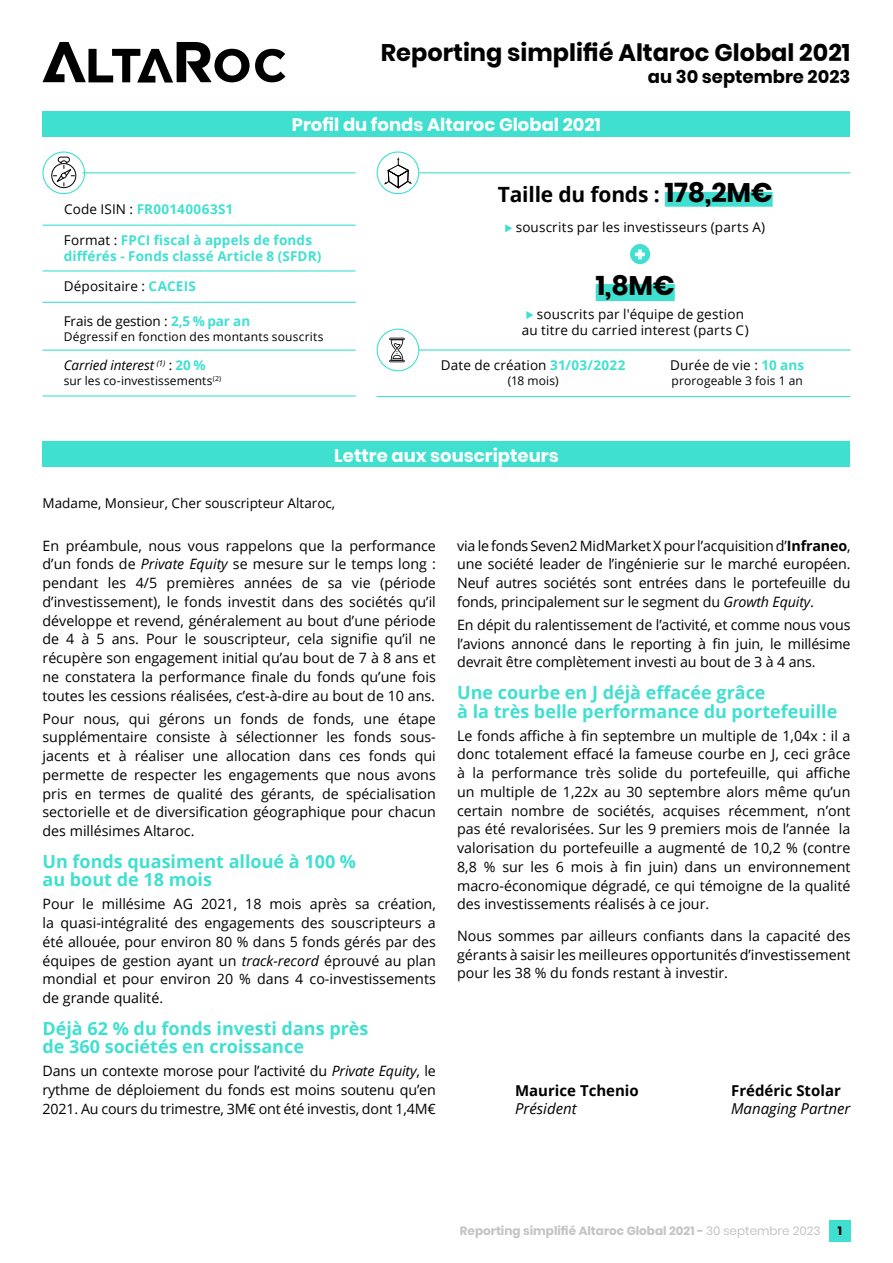
<style>
.page{position:relative;width:893px;height:1263px;background:#fff}
.page>*{position:absolute;margin:0;border:0;box-sizing:border-box;transform-origin:0 0}
.t1{font:700 27px "Poppins";color:#000}
.t2{font:700 24px "Poppins";color:#000}
.t3{font:700 21px "Open Sans";letter-spacing:-.01em;color:#000}
.t4{font:800 19.2px "Poppins";color:#fff}
.t5{font:700 18px/18.8px "Open Sans";color:#40e0d1}
.t6{font:700 18px "Poppins";color:#fff}
.t7{font:700 18px "Poppins";color:#000}
.t8{font:700 15px "Open Sans";color:#000}
.t9{font:italic 15px "Open Sans";color:#000}
.t10{font:14.25px/18.8px "Open Sans";color:#000;text-align:justify}
.t11{font:13.5px/16.2px "Open Sans";letter-spacing:.01em;color:#000}
.t12{font:700 13.5px/16.2px "Open Sans";letter-spacing:.015em;color:#40e0d1}
.t13{font:13.5px "Open Sans";letter-spacing:-.01em;color:#000}
.t14{font:italic 13.5px "Open Sans";letter-spacing:-.01em;color:#000}
.t15{font:12px "Open Sans";letter-spacing:.015em;color:#000}
.t16{font:700 12px "Poppins";color:#c5c3c4}
.t17{font:700 12px "Poppins";color:#000}
.s1{font-weight:400;color:#000}
.s2{font-family:"Poppins";font-size:27px}
.s3{font-weight:700;color:#40e0d1}
.s4{font-style:normal}
.s5{font-weight:700;font-style:normal;color:#40e0d1}
.s6{font-style:italic}
.s7{font-weight:700}
.s8{font-weight:400}
</style>
<div class="page">
<div style="left:829px;top:1220px;width:21px;height:22px;background:#40e0d1"></div>
<hr style="left:390px;top:349px;width:460px;height:2px;background:#40e0d1">
<div style="left:43px;top:111px;width:807px;height:26px;background:#40e0d1"></div>
<hr style="left:390px;top:172px;width:460px;height:1px;background:#40e0d1">
<hr style="left:377px;top:396px;width:473px;height:1px;background:#40e0d1">
<hr style="left:43px;top:395px;width:313px;height:1px;background:#40e0d1">
<hr style="left:43px;top:350px;width:313px;height:1px;background:#40e0d1">
<hr style="left:43px;top:302px;width:313px;height:1px;background:#40e0d1">
<hr style="left:43px;top:270px;width:313px;height:1px;background:#40e0d1">
<hr style="left:43px;top:225px;width:313px;height:1px;background:#40e0d1">
<hr style="left:82px;top:172px;width:274px;height:1px;background:#40e0d1">
<div style="left:665px;top:192px;width:108px;height:15px;background:#40e0d1"></div>
<div style="left:42px;top:151px;width:43px;height:43px;border:1px solid #40e0d1;border-radius:50%"></div>
<div style="left:58px;top:157px;width:12px;height:6px;border:1px solid #000;border-radius:3px"></div>
<div style="left:51px;top:163px;width:25px;height:25px;border:1px solid #000;border-radius:50%"></div>
<svg style="left:53px;top:160px;width:21px;height:26px"></svg>
<svg style="left:377px;top:152px;width:42px;height:42px"></svg>
<div style="left:377px;top:151px;width:42px;height:43px;border:1px solid #40e0d1;border-radius:50%"></div>
<svg style="left:384px;top:157px;width:28px;height:32px"></svg>
<svg style="left:43px;top:42px;width:242px;height:41px"></svg>
<svg style="left:505px;top:224px;width:7px;height:8px"></svg>
<svg style="left:526px;top:311px;width:7px;height:8px"></svg>
<div style="left:630px;top:244px;width:20px;height:20px;background:#40e0d1;border-radius:50%"></div>
<div style="left:596px;top:284px;width:79px;height:17px;background:#40e0d1"></div>
<div style="left:377px;top:329px;width:42px;height:42px;background:#fff;border-radius:50%"></div>
<div style="left:377px;top:329px;width:42px;height:42px;border:1px solid #40e0d1;border-radius:50%"></div>
<svg style="left:389px;top:338px;width:16px;height:24px"></svg>
<div style="left:43px;top:442px;width:807px;height:25px;background:#40e0d1"></div>
<h2 class="t2" style="left:381px;top:39px;width:471px">Reporting simplifié Altaroc Global 2021</h2>
<p class="t7" style="left:648px;top:66px;width:204px">au 30 septembre 2023</p>
<p class="t12" style="left:64px;top:201px;width:171px"><span class="s1">Code ISIN :</span> FR00140063S1</p>
<p class="t6" style="left:292px;top:115px;width:311px">Profil du fonds Altaroc Global 2021</p>
<h3 class="t3" style="left:498px;top:179px;width:276px">Taille du fonds : <span class="s2">178,2M€</span></h3>
<p class="t12" style="left:64px;top:232px;width:259px"><span class="s1">Format :</span> FPCI fiscal à appels de fonds différés - Fonds classé Article 8 (SFDR)</p>
<p class="t11" style="left:64px;top:278px;width:134px">Dépositaire : <span class="s3">CACEIS</span></p>
<p class="t13" style="left:64px;top:312px;width:188px">Frais de gestion : <span class="s3">2,5 % par an</span></p>
<p class="t15" style="left:64px;top:328px;width:261px">Dégressif en fonction des montants souscrits</p>
<p class="t14" style="left:64px;top:356px;width:143px">Carried interest <sup>(1)</sup> <span class="s4">:</span> <span class="s5">20 %</span></p>
<p class="t15" style="left:64px;top:372px;width:159px">sur les co-investissements<sup>(2)</sup></p>
<p class="t11" style="left:516px;top:219px;width:251px">souscrits par les investisseurs (parts A)</p>
<h3 class="t4" style="left:635px;top:243px;width:12px">+</h3>
<h1 class="t1" style="left:596px;top:270px;width:81px">1,8M€</h1>
<p class="t11" style="left:522px;top:306px;width:228px;text-indent:15px">souscrits par l'équipe de gestion au titre du carried interest (parts C)</p>
<p class="t11" style="left:441px;top:357px;width:186px">Date de création <span class="s3">31/03/2022</span></p>
<p class="t15" style="left:508px;top:372px;width:52px">(18 mois)</p>
<p class="t11" style="left:670px;top:357px;width:136px">Durée de vie : <span class="s3">10 ans</span></p>
<p class="t15" style="left:672px;top:372px;width:133px">prorogeable 3 fois 1 an</p>
<p class="t6" style="left:334px;top:445px;width:226px">Lettre aux souscripteurs</p>
<p class="t11" style="left:43px;top:495px;width:294px">Madame, Monsieur, Cher souscripteur Altaroc,</p>
<p class="t10" style="left:43px;top:536px;width:395px">En préambule, nous vous rappelons que la performance d’un fonds de <span class="s6">Private Equity</span> se mesure sur le temps long : pendant les 4/5 premières années de sa vie (période d’investissement), le fonds investit dans des sociétés qu’il développe et revend, généralement au bout d’une période de 4 à 5 ans. Pour le souscripteur, cela signifie qu’il ne récupère son engagement initial qu’au bout de 7 à 8 ans et ne constatera la performance finale du fonds qu’une fois toutes les cessions réalisées, c’est-à-dire au bout de 10 ans.</p>
<p class="t10" style="left:43px;top:709px;width:395px">Pour nous, qui gérons un fonds de fonds, une étape supplémentaire consiste à sélectionner les fonds sous&shy;jacents et à réaliser une allocation dans ces fonds qui permette de respecter les engagements que nous avons pris en termes de qualité des gérants, de spécialisation sectorielle et de diversification géographique pour chacun des millésimes Altaroc.</p>
<p class="t5" style="left:43px;top:851px;width:315px">Un fonds quasiment alloué à 100 % au bout de 18 mois</p>
<p class="t10" style="left:43px;top:894px;width:395px">Pour le millésime AG 2021, 18 mois après sa création, la quasi-intégralité des engagements des souscripteurs a été allouée, pour environ 80 % dans 5 fonds gérés par des équipes de gestion ayant un <span class="s6">track-record</span> éprouvé au plan mondial et pour environ 20 % dans 4 co-investissements de grande qualité.</p>
<p class="t5" style="left:43px;top:1018px;width:327px">Déjà 62 % du fonds investi dans près de 360 sociétés en croissance</p>
<p class="t10" style="left:43px;top:1061px;width:395px">Dans un contexte morose pour l’activité du <span class="s6">Private Equity</span>, le rythme de déploiement du fonds est moins soutenu qu’en 2021. Au cours du trimestre, 3M€ ont été investis, dont 1,4M€</p>
<p class="t10" style="left:457px;top:536px;width:395px">via le fonds Seven2 MidMarket X pour l’acquisition d’<span class="s7">Infraneo</span>, une société leader de l’ingénierie sur le marché européen.<br>Neuf autres sociétés sont entrées dans le portefeuille du fonds, principalement sur le segment du <span class="s6">Growth Equity</span>.</p>
<p class="t10" style="left:457px;top:615px;width:395px">En dépit du ralentissement de l’activité, et comme nous vous l’avions annoncé dans le reporting à fin juin, le millésime devrait être complètement investi au bout de 3 à 4 ans.</p>
<p class="t5" style="left:457px;top:682px;width:382px">Une courbe en J déjà effacée grâce<br>à la très belle performance du portefeuille</p>
<p class="t10" style="left:457px;top:726px;width:395px">Le fonds affiche à fin septembre un multiple de 1,04x : il a donc totalement effacé la fameuse courbe en J, ceci grâce à la performance très solide du portefeuille, qui affiche un multiple de 1,22x au 30 septembre alors même qu’un certain nombre de sociétés, acquises récemment, n’ont pas été revalorisées. Sur les 9 premiers mois de l’année la valorisation du portefeuille a augmenté de 10,2 % (contre 8,8 % sur les 6 mois à fin juin) dans un environnement macro-économique dégradé, ce qui témoigne de la qualité des investissements réalisés à ce jour.</p>
<p class="t10" style="left:457px;top:926px;width:395px">Nous sommes par ailleurs confiants dans la capacité des gérants à saisir les meilleures opportunités d’investissement pour les 38 % du fonds restant à investir.</p>
<p class="t8" style="left:515px;top:1080px;width:125px">Maurice Tchenio</p>
<p class="t8" style="left:731px;top:1080px;width:111px">Frédéric Stolar</p>
<p class="t9" style="left:515px;top:1098px;width:63px">Président</p>
<p class="t9" style="left:731px;top:1098px;width:121px">Managing Partner</p>
<p class="t16" style="left:460px;top:1224px;width:362px">Reporting simplifié Altaroc Global 2021 - <span class="s8">30 septembre 2023</span></p>
<p class="t17" style="left:838px;top:1223px;width:6px">1</p>
</div>
